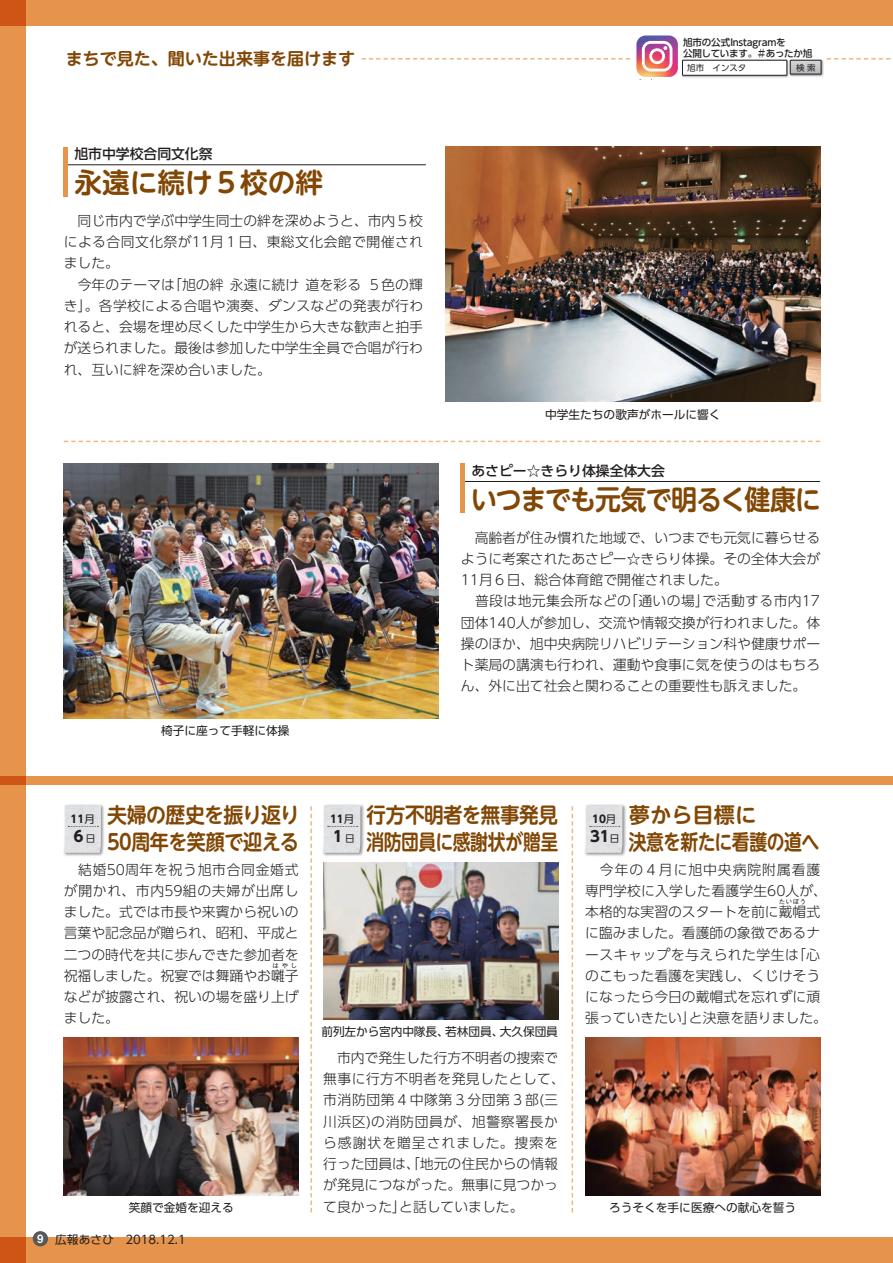
<style>
.page{position:relative;width:893px;height:1263px;background:#fff}
.page>*{position:absolute;margin:0;border:0;box-sizing:border-box;transform-origin:0 0}
.t1{font:700 27.6px "UD Shin M Go Pro De";letter-spacing:-.025em;color:#824705;scale:.94 1}
.t2{font:700 27.6px "UD Shin M Go Pro De";color:#824705}
.t3{font:700 21.3px/27.6px "UD Shin M Go Pro De";letter-spacing:-.025em;color:#824705;scale:.94 1}
.t4{font:700 21.3px/27.6px "UD Shin M Go Pro De";letter-spacing:-.025em;color:#824705;scale:.92 1}
.t5{font:700 21.3px/27.6px "UD Shin M Go Pro De";letter-spacing:-.025em;color:#824705}
.t6{font:700 16.95px "UD Shin M Go Pro De";color:#824705}
.t7{font:700 14.85px "UD Shin Go Pro";color:#231f20}
.t8{font:300 13.8px/21.3px "UD Shin Go Pro";color:#231f20}
.t9{font:300 13.8px "UD Shin Go Pro";letter-spacing:.03em;color:#231f20}
.t10{font:300 13.8px "UD Shin Go Pro";letter-spacing:.035em;color:#231f20}
.t11{font:500 13.8px "UD Shin Go Pro";color:#231f20}
.t12{font:300 13.8px "UD Shin Go Pro";letter-spacing:.045em;color:#231f20}
.t13{font:300 13.8px "UD Shin Go Pro";letter-spacing:.05em;color:#231f20}
.t14{font:300 13.8px "UD Shin Go Pro";letter-spacing:.07em;color:#231f20}
.t15{font:11.7px "UD Shin Go Pro";color:#231f20}
.t16{font:11.55px "Midashi Go Pro MB31";color:#fff}
.t17{font:700 10.5px "UD Shin Go Pro";color:#231f20}
.t18{font:500 9.6px/11.7px "UD Shin Go Pro";letter-spacing:-.02em;color:#231f20}
.t19{font:9.6px "UD Shin Go Pro";color:#231f20}
.t20{font:8.4px "UD Shin Go Pro";color:#231f20}
.t21{font:300 6.45px "UD Shin Go Pro";letter-spacing:.085em;color:#231f20}
.s1{font-weight:400}
</style>
<div class="page">
<div style="left:0;top:1237px;width:893px;height:26px;background:#e6944b"></div>
<div style="left:0;top:0;width:893px;height:26px;background:#e6944b"></div>
<div style="left:0;top:776px;width:893px;height:8px;background:#e6944b"></div>
<div style="left:0;top:0;width:26px;height:1263px;background:#e6944b"></div>
<svg style="left:361px;top:58px;width:269px;height:2px"></svg>
<svg style="left:827px;top:58px;width:64px;height:2px"></svg>
<img style="left:64px;top:1038px;width:235px;height:157px">
<div style="left:63px;top:803px;width:42px;height:54px;background:#231f20;opacity:.5"></div>
<div style="left:64px;top:805px;width:37px;height:48px;background:#e0e1e3"></div>
<svg style="left:68px;top:826px;width:30px;height:1px"></svg>
<svg style="left:572px;top:806px;width:1px;height:406px"></svg>
<svg style="left:310px;top:806px;width:2px;height:406px"></svg>
<img style="left:323px;top:862px;width:235px;height:158px">
<div style="left:322px;top:803px;width:43px;height:54px;background:#231f20;opacity:.5"></div>
<div style="left:323px;top:805px;width:37px;height:48px;background:#e0e1e3"></div>
<div style="left:584px;top:803px;width:43px;height:54px;background:#231f20;opacity:.5"></div>
<div style="left:585px;top:805px;width:37px;height:48px;background:#e0e1e3"></div>
<svg style="left:328px;top:826px;width:30px;height:1px"></svg>
<svg style="left:590px;top:826px;width:30px;height:1px"></svg>
<img style="left:585px;top:1038px;width:235px;height:157px">
<img style="left:64px;top:463px;width:374px;height:255px">
<hr style="left:461px;top:481px;width:359px;height:1px;background:#231f20">
<hr style="left:461px;top:463px;width:4px;height:50px;background:#e6944b">
<hr style="left:67px;top:165px;width:359px;height:1px;background:#231f20">
<hr style="left:64px;top:147px;width:4px;height:50px;background:#e6944b">
<svg style="left:64px;top:441px;width:756px;height:1px"></svg>
<img style="left:446px;top:147px;width:374px;height:255px">
<div style="left:33px;top:1231px;width:15px;height:15px;background:#57585a;border-radius:50%"></div>
<img style="left:790px;top:59px;width:34px;height:18px">
<div style="left:790px;top:61px;width:31px;height:14px;background:#595759"></div>
<svg style="left:792px;top:62px;width:27px;height:10px"></svg>
<div style="left:790px;top:60px;width:31px;height:14px;border:1px solid #231f20"></div>
<img style="left:682px;top:59px;width:108px;height:19px">
<div style="left:682px;top:60px;width:105px;height:15px;background:#fff"></div>
<div style="left:682px;top:60px;width:105px;height:15px;border:1px solid #231f20"></div>
<svg style="left:636px;top:35px;width:42px;height:42px"></svg>
<p class="t6" style="left:66px;top:45px;width:291px">まちで見た、聞いた出来事を届けます</p>
<p class="t18" style="left:683px;top:36px;width:131px">旭市の公式Instagramを<br>公開しています。＃あったか旭</p>
<p class="t20" style="left:796px;top:61px;width:21px">検索</p>
<p class="t20" style="left:687px;top:61px;width:61px">旭市　インスタ</p>
<p class="t11" style="left:74px;top:142px;width:140px">旭市中学校合同文化祭</p>
<h1 class="t2" style="left:74px;top:160px;width:250px">永遠に続け５校の絆</h1>
<p class="t8" style="left:64px;top:209px;width:361px">　同じ市内で学ぶ中学生同士の絆を深めようと、市内５校</p>
<p class="t9" style="left:64px;top:231px;width:361px">による合同文化祭が11月１日、東総文化会館で開催され</p>
<p class="t8" style="left:64px;top:252px;width:57px">ました。</p>
<p class="t8" style="left:367px;top:273px;width:57px">５色の輝</p>
<p class="t8" style="left:168px;top:273px;width:57px">「旭の絆</p>
<p class="t8" style="left:64px;top:273px;width:361px">　今年のテーマは<br>き」。各学校による合唱や演奏、ダンスなどの発表が行われると、会場を埋め尽くした中学生から大きな歓声と拍手が送られました。最後は参加した中学生全員で合唱が行われ、互いに絆を深め合いました。</p>
<p class="t8" style="left:230px;top:273px;width:71px">永遠に続け</p>
<p class="t8" style="left:306px;top:273px;width:57px">道を彩る</p>
<p class="t15" style="left:161px;top:721px;width:130px">椅子に座って手軽に体操</p>
<p class="t15" style="left:545px;top:405px;width:177px">中学生たちの歌声がホールに響く</p>
<p class="t11" style="left:471px;top:459px;width:195px">あさピー☆きらり体操全体大会</p>
<h1 class="t1" style="left:471px;top:477px;width:374px">いつまでも元気で明るく健康に</h1>
<p class="t8" style="left:461px;top:526px;width:361px">　高齢者が住み慣れた地域で、いつまでも元気に暮らせる</p>
<p class="t8" style="left:461px;top:547px;width:361px">ように考案されたあさピー☆きらり体操。その全体大会が</p>
<p class="t8" style="left:461px;top:569px;width:268px">11月６日、総合体育館で開催されました。</p>
<p class="t9" style="left:703px;top:590px;width:119px">で活動する市内17</p>
<p class="t8" style="left:461px;top:590px;width:361px">　普段は地元集会所などの<br>団体140人が参加し、交流や情報交換が行われました。体操のほか、旭中央病院リハビリテーション科や健康サポート薬局の講演も行われ、運動や食事に気を使うのはもちろん、外に出て社会と関わることの重要性も訴えました。</p>
<p class="t8" style="left:624px;top:590px;width:86px">「通いの場」</p>
<p class="t17" style="left:71px;top:811px;width:26px">11<span class="s1">月</span></p>
<p class="t19" style="left:86px;top:831px;width:11px">日</p>
<p class="t7" style="left:71px;top:824px;width:16px">６</p>
<h2 class="t3" style="left:107px;top:800px;width:207px">夫婦の歴史を振り返り<br>50周年を笑顔で迎える</h2>
<p class="t8" style="left:64px;top:858px;width:236px;text-align:justify">　結婚50周年を祝う旭市合同金婚式が開かれ、市内59組の夫婦が出席しました。式では市長や来賓から祝いの言葉や記念品が贈られ、昭和、平成と二つの時代を共に歩んできた参加者を祝福しました。祝宴では舞踊やお囃子</p>
<p class="t21" style="left:272px;top:960px;width:26px">はやし</p>
<p class="t8" style="left:64px;top:986px;width:236px">などが披露され、祝いの場を盛り上げました。</p>
<p class="t16" style="left:37px;top:1229px;width:8px">9</p>
<p class="t15" style="left:55px;top:1230px;width:60px">広報あさひ</p>
<p class="t15" style="left:129px;top:1198px;width:107px">笑顔で金婚を迎える</p>
<p class="t15" style="left:125px;top:1230px;width:62px">2018.12.1</p>
<p class="t17" style="left:330px;top:811px;width:26px">11<span class="s1">月</span></p>
<p class="t19" style="left:345px;top:831px;width:11px">日</p>
<p class="t7" style="left:330px;top:824px;width:16px">１</p>
<h2 class="t4" style="left:367px;top:800px;width:210px">行方不明者を無事発見消防団員に感謝状が贈呈</h2>
<h2 class="t5" style="left:629px;top:800px;width:192px">夢から目標に<br>決意を新たに看護の道へ</h2>
<p class="t17" style="left:592px;top:811px;width:26px">10<span class="s1">月</span></p>
<p class="t19" style="left:610px;top:831px;width:11px">日</p>
<p class="t7" style="left:590px;top:824px;width:21px">31</p>
<p class="t15" style="left:500px;top:1022px;width:60px">大久保団員</p>
<p class="t15" style="left:445px;top:1022px;width:60px">若林団員、</p>
<p class="t15" style="left:321px;top:1022px;width:129px">前列左から宮内中隊長、</p>
<p class="t8" style="left:323px;top:1046px;width:236px">　市内で発生した行方不明者の捜索で</p>
<p class="t10" style="left:323px;top:1067px;width:243px">無事に行方不明者を発見したとして、</p>
<p class="t12" style="left:323px;top:1089px;width:236px">市消防団第４中隊第３分団第３部三(</p>
<p class="t13" style="left:323px;top:1110px;width:236px">川浜区)の消防団員が、旭警察署長か</p>
<p class="t14" style="left:323px;top:1131px;width:236px">ら感謝状を贈呈されました。捜索を</p>
<p class="t8" style="left:323px;top:1152px;width:236px">行った団員は、「地元の住民からの情報</p>
<p class="t8" style="left:323px;top:1174px;width:236px">が発見につながった。無事に見つかっ</p>
<p class="t8" style="left:399px;top:1195px;width:126px">と話していました。</p>
<p class="t8" style="left:323px;top:1195px;width:84px">て良かった」</p>
<p class="t8" style="left:585px;top:858px;width:243px">　今年の４月に旭中央病院附属看護専門学校に入学した看護学生60人が、本格的な実習のスタートを前に戴帽式</p>
<p class="t21" style="left:779px;top:896px;width:29px">たいぼう</p>
<p class="t8" style="left:585px;top:922px;width:236px;text-align:right">に臨みました。看護師の象徴であるナ「心</p>
<p class="t10" style="left:585px;top:943px;width:215px">ースキャップを与えられた学生は</p>
<p class="t8" style="left:585px;top:964px;width:236px">のこもった看護を実践し、くじけそう</p>
<p class="t8" style="left:585px;top:986px;width:236px">になったら今日の戴帽式を忘れずに頑</p>
<p class="t8" style="left:689px;top:1007px;width:140px">と決意を語りました。</p>
<p class="t8" style="left:585px;top:1007px;width:112px">張っていきたい」</p>
<p class="t15" style="left:609px;top:1198px;width:189px">ろうそくを手に医療への献心を誓う</p>
</div>
